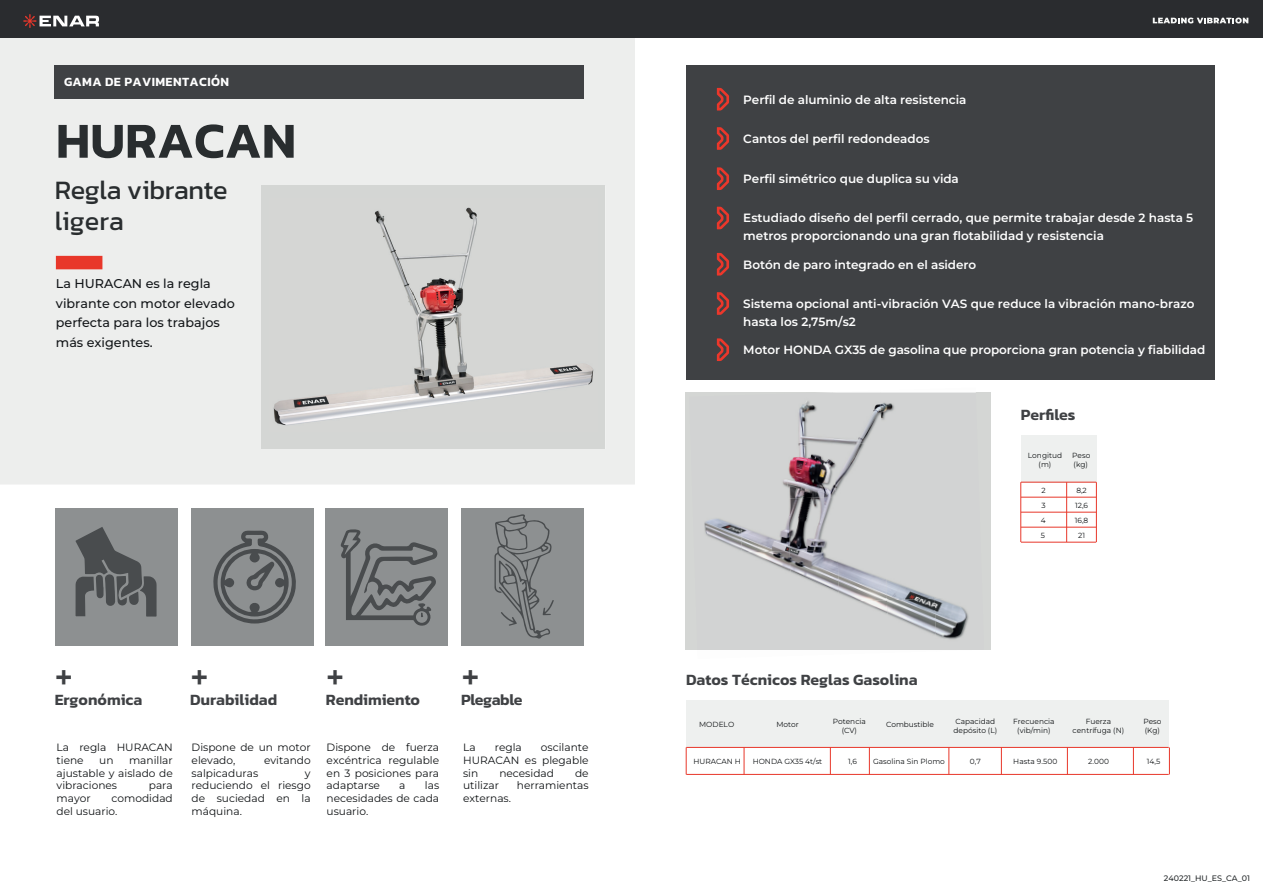
<style>
.page{position:relative;width:1263px;height:893px;background:#fff}
.page>*{position:absolute;margin:0;border:0;box-sizing:border-box;transform-origin:0 0}
.t1{font:600 50.85px "Kanit";color:#292d2f}
.t2{font:38.25px "Kanit";color:#3f4144}
.t3{font:27px/31.8px "Kanit";letter-spacing:-.015em;color:#292d2f}
.t4{font:600 15.9px "Kanit";color:#3f4144}
.t5{font:600 15.9px "Kanit";letter-spacing:-.025em;color:#3f4144}
.t6{font:500 12.75px/19.5px "Montserrat";color:#14171a}
.t7{font:600 12.75px "Kanit";letter-spacing:.03em;color:#fff}
.t8{font:600 12px/18px "Montserrat";color:#fdfdfd}
.t9{font:10.65px/12.8px "Montserrat";color:#101315;text-align:justify}
.t10{font:500 7.95px "Montserrat";color:#292d2f}
.t11{font:7.35px/8.9px "Montserrat";color:#101315;text-align:center}
</style>
<div class="page">
<div style="left:0;top:38px;width:635px;height:446px;background:#edeeed"></div>
<div style="left:261px;top:186px;width:344px;height:263px;background:#d4d6d4"></div>
<img style="left:273px;top:207px;width:321px;height:219px">
<div style="left:0;top:0;width:1263px;height:38px;background:#2a2c2f"></div>
<div style="left:686px;top:65px;width:528px;height:314px;background:#3f4144"></div>
<div style="left:55px;top:65px;width:529px;height:33px;background:#3f4144"></div>
<div style="left:56px;top:256px;width:46px;height:13px;background:#e8372a"></div>
<div style="left:686px;top:700px;width:483px;height:47px;background:#eef0ef"></div>
<hr style="left:686px;top:774px;width:483px;height:1px;background:#e8372a">
<hr style="left:686px;top:747px;width:483px;height:1px;background:#e8372a">
<svg style="left:686px;top:747px;width:1px;height:27px"></svg>
<svg style="left:744px;top:747px;width:1px;height:27px"></svg>
<svg style="left:830px;top:748px;width:1px;height:26px"></svg>
<svg style="left:949px;top:747px;width:1px;height:27px"></svg>
<svg style="left:869px;top:748px;width:1px;height:26px"></svg>
<svg style="left:1001px;top:748px;width:1px;height:26px"></svg>
<svg style="left:1067px;top:748px;width:1px;height:26px"></svg>
<svg style="left:1133px;top:748px;width:1px;height:26px"></svg>
<svg style="left:1169px;top:747px;width:1px;height:27px"></svg>
<svg style="left:1153px;top:18px;width:95px;height:5px"></svg>
<svg style="left:23px;top:14px;width:76px;height:14px"></svg>
<svg style="left:717px;top:88px;width:12px;height:23px"></svg>
<svg style="left:717px;top:127px;width:12px;height:23px"></svg>
<svg style="left:717px;top:167px;width:12px;height:23px"></svg>
<svg style="left:717px;top:207px;width:12px;height:22px"></svg>
<svg style="left:717px;top:253px;width:12px;height:23px"></svg>
<svg style="left:717px;top:338px;width:12px;height:23px"></svg>
<svg style="left:717px;top:292px;width:12px;height:23px"></svg>
<div style="left:1021px;top:435px;width:75px;height:47px;background:#eef0ef"></div>
<hr style="left:1021px;top:497px;width:75px;height:1px;background:#e8372a">
<hr style="left:1021px;top:482px;width:75px;height:1px;background:#e8372a">
<hr style="left:1020px;top:482px;width:1px;height:60px;background:#e8372a">
<hr style="left:1066px;top:482px;width:1px;height:60px;background:#e8372a">
<hr style="left:1096px;top:482px;width:1px;height:60px;background:#e8372a">
<hr style="left:1021px;top:512px;width:75px;height:1px;background:#e8372a">
<hr style="left:1021px;top:527px;width:75px;height:1px;background:#e8372a">
<hr style="left:1021px;top:542px;width:75px;height:1px;background:#e8372a">
<div style="left:55px;top:508px;width:122px;height:138px;background:#8d9091"></div>
<div style="left:191px;top:508px;width:122px;height:138px;background:#8d9091"></div>
<div style="left:325px;top:508px;width:123px;height:138px;background:#8d9091"></div>
<div style="left:461px;top:508px;width:123px;height:138px;background:#8d9091"></div>
<div style="left:685px;top:393px;width:305px;height:257px;background:#d4d6d4"></div>
<svg style="left:814px;top:392px;width:18px;height:1px"></svg>
<img style="left:928px;top:392px;width:49px;height:1px">
<img style="left:798px;top:401px;width:34px;height:43px">
<img style="left:832px;top:404px;width:48px;height:40px">
<img style="left:880px;top:402px;width:15px;height:18px">
<img style="left:782px;top:480px;width:4px;height:7px">
<img style="left:786px;top:444px;width:48px;height:53px">
<img style="left:834px;top:443px;width:46px;height:53px">
<img style="left:704px;top:518px;width:36px;height:33px">
<img style="left:740px;top:519px;width:48px;height:32px">
<img style="left:788px;top:497px;width:46px;height:54px">
<img style="left:836px;top:495px;width:44px;height:1px">
<img style="left:742px;top:551px;width:48px;height:21px">
<img style="left:790px;top:549px;width:47px;height:44px">
<img style="left:837px;top:561px;width:48px;height:38px">
<img style="left:885px;top:579px;width:48px;height:20px">
<img style="left:852px;top:599px;width:83px;height:36px">
<img style="left:935px;top:597px;width:34px;height:43px">
<svg style="left:75px;top:527px;width:82px;height:90px"></svg>
<svg style="left:213px;top:531px;width:83px;height:92px"></svg>
<svg style="left:340px;top:529px;width:97px;height:97px"></svg>
<svg style="left:494px;top:514px;width:60px;height:125px"></svg>
<p class="t7" style="left:64px;top:72px;width:166px">GAMA DE PAVIMENTACIÓN</p>
<h1 class="t1" style="left:56px;top:102px;width:242px">HURACAN</h1>
<h3 class="t3" style="left:55px;top:173px;width:174px">Regla vibrante ligera</h3>
<p class="t6" style="left:56px;top:274px;width:180px">La HURACAN es la regla vibrante con motor elevado perfecta para los trabajos más exigentes.</p>
<h2 class="t2" style="left:55px;top:647px;width:20px">+</h2>
<h2 class="t2" style="left:190px;top:647px;width:20px">+</h2>
<h2 class="t2" style="left:326px;top:647px;width:20px">+</h2>
<h2 class="t2" style="left:461px;top:647px;width:20px">+</h2>
<h3 class="t4" style="left:55px;top:688px;width:89px">Ergonómica</h3>
<h3 class="t4" style="left:190px;top:688px;width:89px">Durabilidad</h3>
<h3 class="t4" style="left:326px;top:688px;width:96px">Rendimiento</h3>
<h3 class="t5" style="left:461px;top:688px;width:63px">Plegable</h3>
<p class="t9" style="left:57px;top:741px;width:118px">La regla HURACAN tiene</p>
<p class="t9" style="left:57px;top:754px;width:118px;text-indent:72px">manillar ajustable y aislado de vibraciones</p>
<p class="t9" style="left:99px;top:754px;width:16px">un</p>
<p class="t9" style="left:149px;top:779px;width:25px">para</p>
<p class="t9" style="left:57px;top:792px;width:118px;text-indent:55px">comodidad del usuario.</p>
<p class="t9" style="left:57px;top:792px;width:36px">mayor</p>
<p class="t9" style="left:192px;top:741px;width:121px">Dispone de un motor elevado,</p>
<p class="t9" style="left:264px;top:754px;width:48px">evitando</p>
<p class="t9" style="left:192px;top:766px;width:68px">salpicaduras</p>
<p class="t9" style="left:192px;top:766px;width:121px;text-indent:113px">y reduciendo el riesgo de suciedad en la máquina.</p>
<p class="t9" style="left:327px;top:741px;width:114px">Dispone de fuerza excéntrica regulable en 3 posiciones para adaptarse</p>
<p class="t9" style="left:327px;top:779px;width:114px;text-indent:98px">las necesidades de cada usuario.</p>
<p class="t9" style="left:399px;top:779px;width:8px">a</p>
<p class="t9" style="left:463px;top:741px;width:127px;text-indent:78px">oscilante HURACAN es plegable sin</p>
<p class="t9" style="left:463px;top:741px;width:14px">La</p>
<p class="t9" style="left:495px;top:741px;width:29px">regla</p>
<p class="t9" style="left:499px;top:766px;width:56px">necesidad</p>
<p class="t9" style="left:575px;top:766px;width:15px">de</p>
<p class="t9" style="left:463px;top:779px;width:37px">utilizar</p>
<p class="t9" style="left:517px;top:779px;width:73px">herramientas</p>
<p class="t9" style="left:463px;top:792px;width:49px">externas.</p>
<p class="t8" style="left:743px;top:90px;width:225px">Perfil de aluminio de alta resistencia</p>
<p class="t8" style="left:743px;top:129px;width:188px">Cantos del perfil redondeados</p>
<p class="t8" style="left:743px;top:169px;width:217px">Perfil simétrico que duplica su vida</p>
<p class="t8" style="left:743px;top:209px;width:451px">Estudiado diseño del perfil cerrado, que permite trabajar desde 2 hasta 5 metros proporcionando una gran flotabilidad y resistencia</p>
<p class="t8" style="left:743px;top:255px;width:234px">Botón de paro integrado en el asidero</p>
<p class="t8" style="left:743px;top:294px;width:453px">Sistema opcional anti-vibración VAS que reduce la vibración mano-brazo hasta los 2,75m/s2</p>
<p class="t8" style="left:743px;top:340px;width:464px">Motor HONDA GX35 de gasolina que proporciona gran potencia y fiabilidad</p>
<h3 class="t4" style="left:1021px;top:402px;width:56px">Perfiles</h3>
<p class="t11" style="left:1028px;top:451px;width:36px">Longitud (m)</p>
<p class="t11" style="left:1072px;top:450px;width:20px;text-align:left">Peso (kg)</p>
<p class="t11" style="left:1041px;top:486px;width:6px">2</p>
<p class="t11" style="left:1076px;top:486px;width:12px">8,2</p>
<p class="t11" style="left:1041px;top:501px;width:6px">3</p>
<p class="t11" style="left:1075px;top:501px;width:14px">12,6</p>
<p class="t11" style="left:1041px;top:516px;width:6px">4</p>
<p class="t11" style="left:1075px;top:516px;width:15px">16,8</p>
<p class="t11" style="left:1041px;top:531px;width:6px">5</p>
<p class="t11" style="left:1078px;top:531px;width:8px">21</p>
<h3 class="t4" style="left:686px;top:667px;width:233px">Datos Técnicos Reglas Gasolina</h3>
<p class="t11" style="left:699px;top:720px;width:37px">MODELO</p>
<p class="t11" style="left:776px;top:720px;width:24px">Motor</p>
<p class="t11" style="left:833px;top:717px;width:35px">Potencia (CV)</p>
<p class="t11" style="left:693px;top:757px;width:49px">HURACAN H</p>
<p class="t11" style="left:753px;top:757px;width:71px">HONDA GX35 4t/st</p>
<p class="t11" style="left:886px;top:720px;width:50px">Combustible</p>
<p class="t11" style="left:848px;top:757px;width:10px">1,6</p>
<p class="t11" style="left:873px;top:757px;width:73px">Gasolina Sin Plomo</p>
<p class="t11" style="left:953px;top:717px;width:45px;text-align:left">Capacidad depósito (L)</p>
<p class="t11" style="left:970px;top:757px;width:12px">0,7</p>
<p class="t11" style="left:1013px;top:717px;width:43px">Frecuencia (vib/min)</p>
<p class="t11" style="left:1013px;top:757px;width:46px">Hasta 9.500</p>
<p class="t11" style="left:1073px;top:717px;width:53px">Fuerza centrífuga (N)</p>
<p class="t11" style="left:1088px;top:757px;width:22px">2.000</p>
<p class="t11" style="left:1143px;top:717px;width:20px;text-align:left">Peso (Kg)</p>
<p class="t11" style="left:1147px;top:757px;width:15px">14,5</p>
<p class="t10" style="left:1164px;top:872px;width:88px">240221_HU_ES_CA_01</p>
</div>
